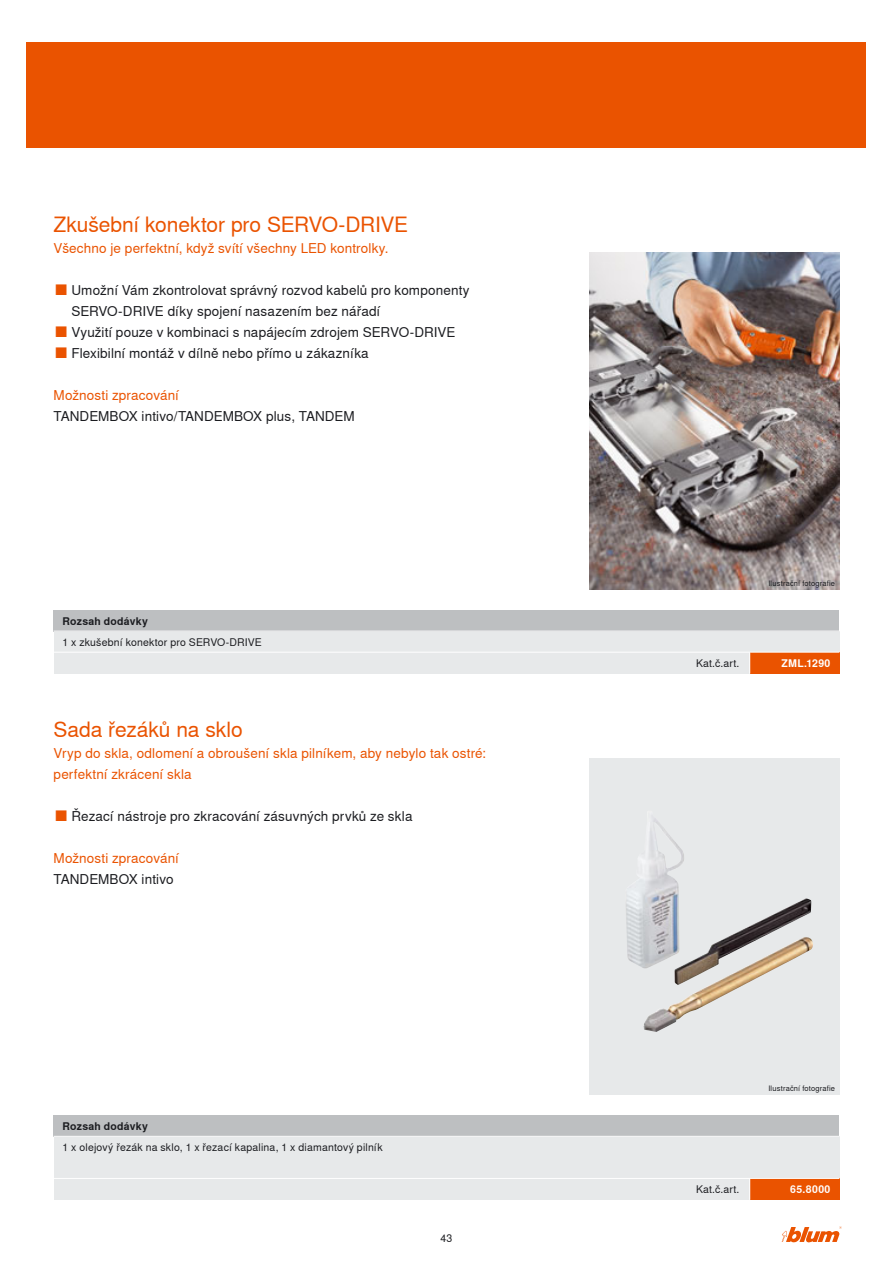
<style>
.page{position:relative;width:893px;height:1263px;background:#fff}
.page>*{position:absolute;margin:0;border:0;box-sizing:border-box;transform-origin:0 0}
.t1{font:21px "Nimbus Sans Global";letter-spacing:-.005em;color:#ea5300}
.t2{font:13.5px/21px "Nimbus Sans Global";letter-spacing:.01em;color:#1b1c20}
.t3{font:13.5px/21px "Nimbus Sans Global";letter-spacing:.01em;color:#ea5300}
.t4{font:10.5px "Nimbus Sans Global";letter-spacing:.015em;color:#1b1c20}
.t5{font:700 10.5px "Nimbus Sans Global";letter-spacing:.02em;color:#1b1c20}
.t6{font:700 10.5px "Nimbus Sans Global";letter-spacing:.035em;color:#fff}
.t7{font:7.5px "Nimbus Sans Global";letter-spacing:.025em;color:#1b1c20}
.s1{font-size:18.75px;color:#ea5300}
</style>
<div class="page">
<div style="left:27px;top:42px;width:839px;height:105px;background:#ea5300"></div>
<div style="left:54px;top:631px;width:785px;height:43px;background:#e7e9ea"></div>
<div style="left:750px;top:652px;width:89px;height:22px;background:#ea5300"></div>
<div style="left:54px;top:610px;width:785px;height:21px;background:#bdbfc1"></div>
<div style="left:54px;top:1137px;width:785px;height:63px;background:#e7e9ea"></div>
<div style="left:750px;top:1179px;width:89px;height:21px;background:#ea5300"></div>
<div style="left:54px;top:1116px;width:785px;height:21px;background:#bdbfc1"></div>
<svg style="left:782px;top:1226px;width:60px;height:16px"></svg>
<img style="left:589px;top:253px;width:250px;height:336px">
<div style="left:589px;top:758px;width:250px;height:336px;background:#e7e9ea"></div>
<img style="left:626px;top:818px;width:187px;height:214px">
<hr style="left:54px;top:652px;width:785px;height:1px;background:#fff">
<hr style="left:54px;top:631px;width:785px;height:1px;background:#fff">
<svg style="left:749px;top:653px;width:1px;height:20px"></svg>
<hr style="left:54px;top:1178px;width:785px;height:1px;background:#fff">
<hr style="left:54px;top:1136px;width:785px;height:1px;background:#fff">
<svg style="left:749px;top:1179px;width:1px;height:21px"></svg>
<h1 class="t1" style="left:54px;top:211px;width:356px">Zkušební konektor pro SERVO-DRIVE</h1>
<p class="t3" style="left:54px;top:237px;width:337px">Všechno je perfektní, když svítí všechny LED kontrolky.</p>
<p class="t2" style="left:71px;top:279px;width:400px;text-indent:-18px"><span class="s1">■</span> Umožní Vám zkontrolovat správný rozvod kabelů pro komponenty<br>SERVO-DRIVE díky spojení nasazením bez nářadí</p>
<p class="t2" style="left:54px;top:321px;width:403px"><span class="s1">■</span> Využití pouze v kombinaci s napájecím zdrojem SERVO-DRIVE</p>
<p class="t2" style="left:54px;top:342px;width:317px"><span class="s1">■</span> Flexibilní montáž v dílně nebo přímo u zákazníka</p>
<p class="t3" style="left:54px;top:384px;width:127px">Možnosti zpracování</p>
<p class="t2" style="left:54px;top:405px;width:303px">TANDEMBOX intivo/TANDEMBOX plus, TANDEM</p>
<p class="t5" style="left:63px;top:614px;width:87px">Rozsah dodávky</p>
<p class="t4" style="left:63px;top:635px;width:201px">1 x zkušební konektor pro SERVO-DRIVE</p>
<h1 class="t1" style="left:54px;top:716px;width:191px">Sada řezáků na sklo</h1>
<p class="t3" style="left:54px;top:742px;width:434px">Vryp do skla, odlomení a obroušení skla pilníkem, aby nebylo tak ostré: perfektní zkrácení skla</p>
<p class="t2" style="left:54px;top:805px;width:360px"><span class="s1">■</span> Řezací nástroje pro zkracování zásuvných prvků ze skla</p>
<p class="t3" style="left:54px;top:847px;width:127px">Možnosti zpracování</p>
<p class="t2" style="left:54px;top:868px;width:122px">TANDEMBOX intivo</p>
<p class="t5" style="left:63px;top:1120px;width:87px">Rozsah dodávky</p>
<p class="t4" style="left:63px;top:1141px;width:322px">1 x olejový řezák na sklo, 1 x řezací kapalina, 1 x diamantový pilník</p>
<p class="t4" style="left:441px;top:1232px;width:13px">43</p>
<p class="t7" style="left:768px;top:578px;width:68px">Ilustrační fotografie</p>
<p class="t4" style="left:696px;top:657px;width:45px">Kat.č.art.</p>
<p class="t6" style="left:781px;top:656px;width:51px">ZML.1290</p>
<p class="t7" style="left:768px;top:1083px;width:68px">Ilustrační fotografie</p>
<p class="t4" style="left:696px;top:1183px;width:45px">Kat.č.art.</p>
<p class="t6" style="left:790px;top:1183px;width:42px">65.8000</p>
</div>
